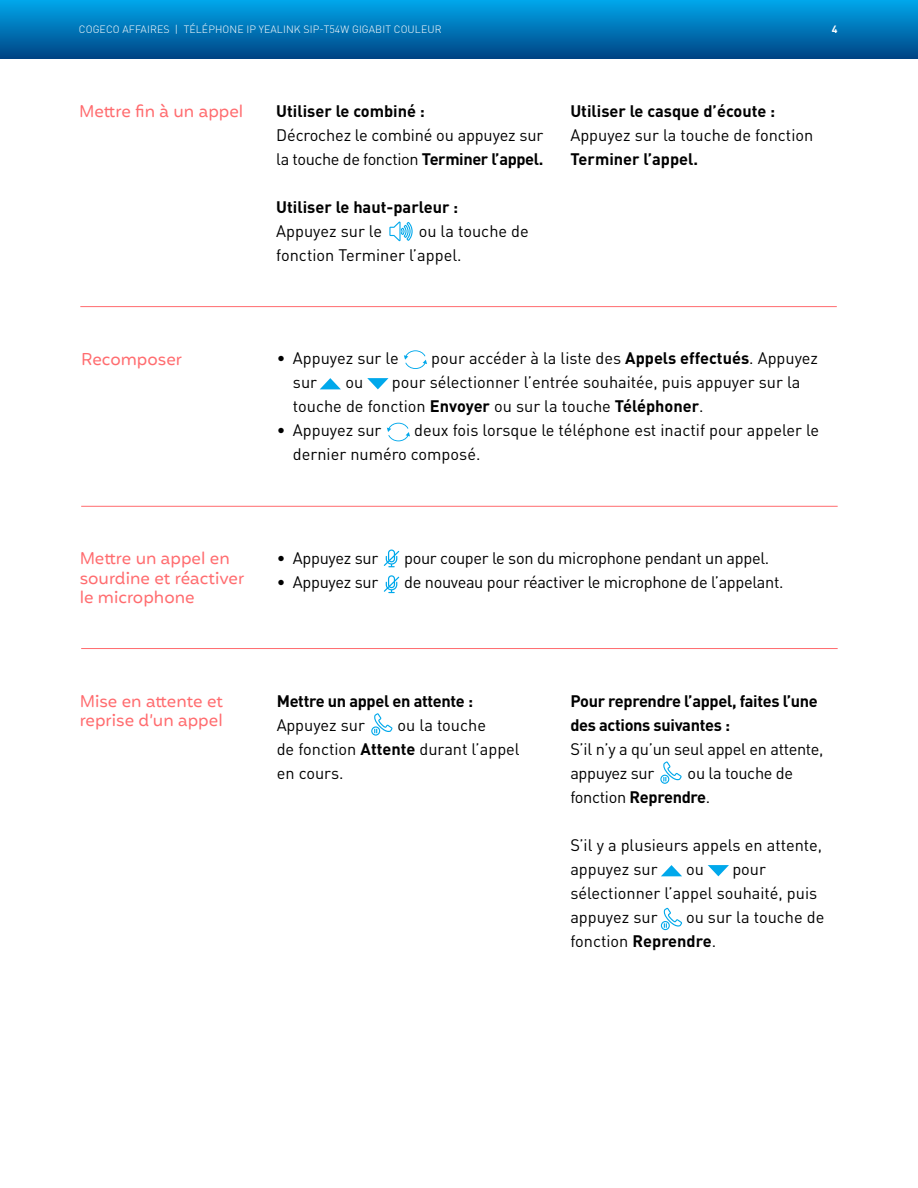
<style>
.page{position:relative;width:918px;height:1188px;background:#fff}
.page>*{position:absolute;margin:0;border:0;box-sizing:border-box;transform-origin:0 0}
.t1{font:16.5px/24px "DIN Pro";color:#000}
.t2{font:16.5px/24px "DIN Pro";letter-spacing:-.02em;color:#000}
.t3{font:16.5px/19.5px "Mohr Rounded";color:#ff6c6f}
.t4{font:700 16.5px "DIN Pro";color:#000}
.t5{font:700 16.5px/24px "DIN Pro";letter-spacing:-.02em;color:#000}
.t6{font:300 10.5px "DIN Pro";letter-spacing:.01em;color:#fff}
.t7{font:700 10.5px "DIN Pro";color:#fff}
.s1{font-weight:700}
</style>
<div class="page">
<div style="left:0;top:0;width:918px;height:58px;background:linear-gradient(to bottom,#00a7eb,#004686)"></div>
<hr style="left:81px;top:506px;width:757px;height:1px;background:#ff6c6f">
<hr style="left:81px;top:648px;width:757px;height:1px;background:#ff6c6f">
<svg style="left:404px;top:350px;width:23px;height:19px"></svg>
<svg style="left:387px;top:423px;width:23px;height:18px"></svg>
<svg style="left:320px;top:378px;width:21px;height:11px"></svg>
<svg style="left:367px;top:378px;width:22px;height:11px"></svg>
<svg style="left:384px;top:550px;width:15px;height:17px"></svg>
<svg style="left:384px;top:575px;width:15px;height:18px"></svg>
<svg style="left:371px;top:713px;width:22px;height:23px"></svg>
<svg style="left:661px;top:908px;width:21px;height:22px"></svg>
<svg style="left:660px;top:761px;width:22px;height:23px"></svg>
<svg style="left:661px;top:865px;width:21px;height:11px"></svg>
<svg style="left:708px;top:865px;width:21px;height:11px"></svg>
<svg style="left:389px;top:221px;width:24px;height:20px"></svg>
<hr style="left:80px;top:306px;width:757px;height:1px;background:#ff6c6f">
<p class="t6" style="left:79px;top:22px;width:364px">COGECO AFFAIRES | TÉLÉPHONE IP YEALINK SIP-T54W GIGABIT COULEUR</p>
<p class="t7" style="left:832px;top:22px;width:7px">4</p>
<p class="t3" style="left:79px;top:101px;width:166px">Mettre fin à un appel</p>
<p class="t4" style="left:276px;top:100px;width:150px">Utiliser le combiné :</p>
<p class="t1" style="left:276px;top:122px;width:269px">Décrochez le combiné ou appuyez sur la touche de fonction <span class="s1">Terminer l’appel.</span></p>
<p class="t4" style="left:276px;top:196px;width:184px">Utiliser le haut-parleur :</p>
<p class="t1" style="left:276px;top:218px;width:107px">Appuyez sur le</p>
<p class="t1" style="left:276px;top:218px;width:254px;text-indent:142px">ou la touche de fonction Terminer l’appel.</p>
<p class="t4" style="left:570px;top:100px;width:206px">Utiliser le casque d’écoute :</p>
<p class="t1" style="left:570px;top:122px;width:245px">Appuyez sur la touche de fonction</p>
<p class="t4" style="left:570px;top:148px;width:129px">Terminer l’appel.</p>
<p class="t3" style="left:81px;top:350px;width:102px">Recomposer</p>
<p class="t1" style="left:277px;top:346px;width:123px">• Appuyez sur le</p>
<p class="t1" style="left:431px;top:346px;width:388px">pour accéder à la liste des <span class="s1">Appels effectués</span>. Appuyez</p>
<p class="t1" style="left:293px;top:370px;width:26px">sur</p>
<p class="t1" style="left:346px;top:370px;width:19px">ou</p>
<p class="t1" style="left:293px;top:370px;width:509px;text-indent:99px">pour sélectionner l’entrée souhaitée, puis appuyer sur la touche de fonction <span class="s1">Envoyer</span> ou sur la touche <span class="s1">Téléphoner</span>.</p>
<p class="t1" style="left:277px;top:418px;width:106px">• Appuyez sur</p>
<p class="t1" style="left:293px;top:418px;width:528px;text-indent:121px">deux fois lorsque le téléphone est inactif pour appeler le dernier numéro composé.</p>
<p class="t3" style="left:80px;top:549px;width:166px">Mettre un appel en sourdine et réactiver le microphone</p>
<p class="t2" style="left:277px;top:546px;width:103px">• Appuyez sur</p>
<p class="t2" style="left:404px;top:546px;width:367px">pour couper le son du microphone pendant un appel.</p>
<p class="t2" style="left:277px;top:570px;width:103px">• Appuyez sur</p>
<p class="t2" style="left:404px;top:570px;width:381px">de nouveau pour réactiver le microphone de l’appelant.</p>
<p class="t3" style="left:80px;top:691px;width:145px">Mise en attente et reprise d’un appel</p>
<p class="t5" style="left:277px;top:688px;width:198px">Mettre un appel en attente :</p>
<p class="t1" style="left:277px;top:712px;width:90px">Appuyez sur</p>
<p class="t1" style="left:277px;top:712px;width:245px;text-indent:121px">ou la touche<br>de fonction <span class="s1">Attente</span> durant l’appel en cours.</p>
<p class="t5" style="left:570px;top:688px;width:249px">Pour reprendre l’appel, faites l’une des actions suivantes :</p>
<p class="t2" style="left:570px;top:736px;width:255px">S’il n’y a qu’un seul appel en attente, appuyez sur</p>
<p class="t2" style="left:570px;top:760px;width:224px;text-indent:117px">ou la touche de fonction <span class="s1">Reprendre</span>.</p>
<p class="t1" style="left:570px;top:832px;width:253px">S’il y a plusieurs appels en attente, appuyez sur</p>
<p class="t1" style="left:570px;top:856px;width:248px;text-indent:162px">pour sélectionner l’appel souhaité, puis appuyez sur</p>
<p class="t1" style="left:686px;top:856px;width:19px">ou</p>
<p class="t1" style="left:570px;top:904px;width:256px;text-indent:116px">ou sur la touche de fonction <span class="s1">Reprendre</span>.</p>
</div>
